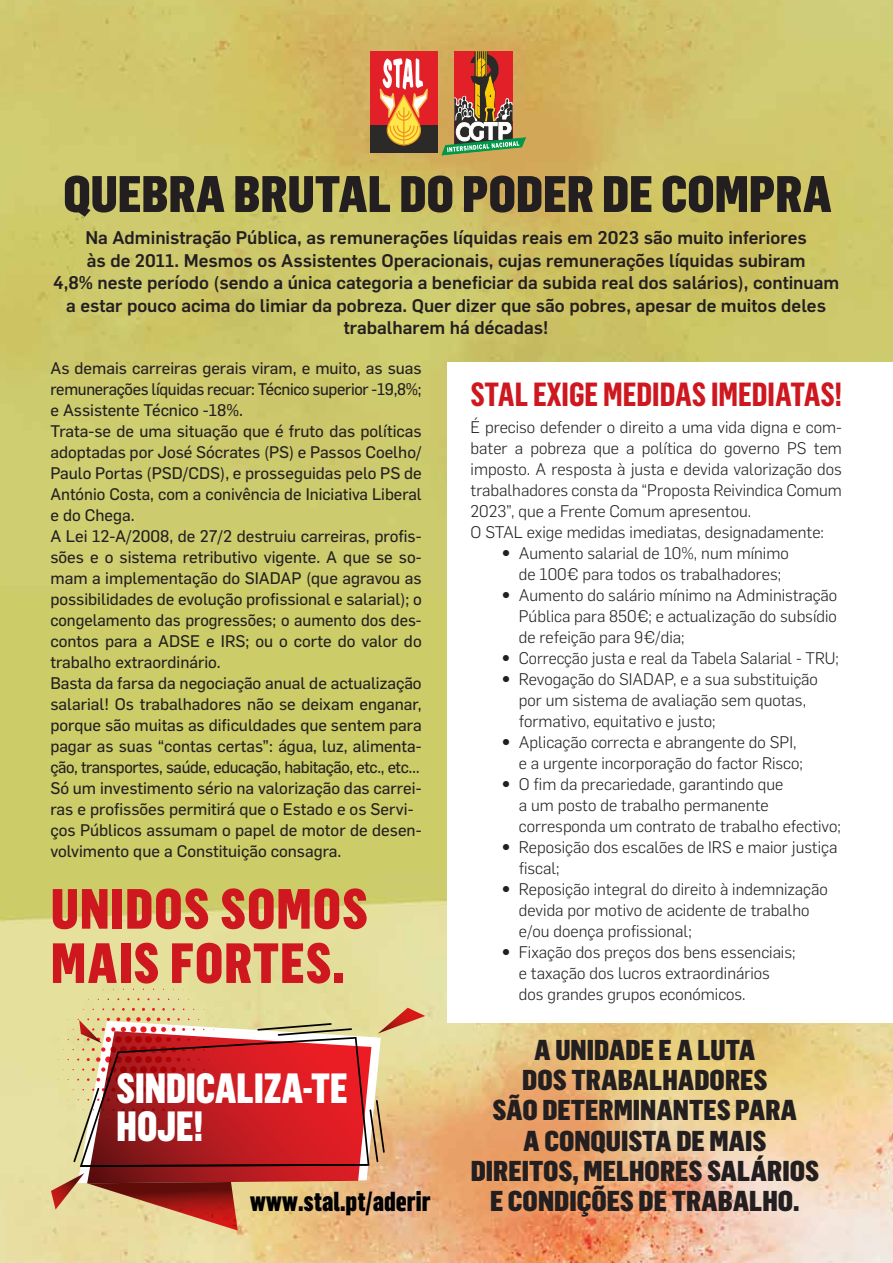
<style>
.page{position:relative;width:893px;height:1263px;background:#fff}
.page>*{position:absolute;margin:0;border:0;box-sizing:border-box;transform-origin:0 0}
.t1{font:900 55.5px/54.3px "Flama Condensed";letter-spacing:.025em;color:#ce171f}
.t2{font:900 50.4px "Flama Condensed";color:#231f20;scale:1.08 1}
.t3{font:900 41.4px/37.7px "Flama Condensed";color:#fff}
.t4{font:700 32.85px "Flama Condensed";color:#ce171f}
.t5{font:900 28.2px/30.3px "Flama Condensed";color:#231f20;text-align:center;scale:1.08 1}
.t6{font:900 27px "Flama Condensed";color:#000}
.t7{font:500 18px/22.5px "Flama";color:#231f20;text-align:center}
.t8{font:16.5px/21px "Flama Basic";color:#231f20}
.t9{font:300 16.5px/21px "Flama";color:#231f20}
.s1{font-weight:900}
</style>
<div class="page">
<img style="left:0;top:0;width:893px;height:1263px">
<div style="left:447px;top:363px;width:446px;height:660px;background:#fff"></div>
<svg style="left:442px;top:0;width:84px;height:155px;background:#b78b53"></svg>
<div style="left:370px;top:51px;width:67px;height:75px;background:#e22027"></div>
<div style="left:370px;top:126px;width:67px;height:27px;background:#2b2a29"></div>
<svg style="left:380px;top:58px;width:48px;height:88px"></svg>
<hr style="left:403px;top:107px;width:1px;height:39px;background:#f29320">
<svg style="left:51px;top:1008px;width:374px;height:222px;background:#cc725a"></svg>
<h2 class="t2" style="left:63px;top:162px;width:713px">QUEBRA BRUTAL DO PODER DE COMPRA</h2>
<p class="t7" style="left:53px;top:225px;width:788px">Na Administração Pública, as remunerações líquidas reais em 2023 são muito inferiores<br>às de 2011. Mesmos os Assistentes Operacionais, cujas remunerações líquidas subiram<br>4,8% neste período (sendo a única categoria a beneficiar da subida real dos salários), continuam a estar pouco acima do limiar da pobreza. Quer dizer que são pobres, apesar de muitos deles trabalharem há décadas!</p>
<p class="t8" style="left:50px;top:357px;width:373px">As demais carreiras gerais viram, e muito, as suas remunerações líquidas recuar: Técnico superior -19,8%; e Assistente Técnico -18%.<br>Trata-se de uma situação que é fruto das políticas adoptadas por José Sócrates (PS) e Passos Coelho/ Paulo Portas (PSD/CDS), e prosseguidas pelo PS de António Costa, com a conivência de Iniciativa Liberal e do Chega.<br>A Lei 12-A/2008, de 27/2 destruiu carreiras, profis&shy;sões e o sistema retributivo vigente. A que se so&shy;mam a implementação do SIADAP (que agravou as possibilidades de evolução profissional e salarial); o congelamento das progressões; o aumento dos des&shy;contos para a ADSE e IRS; ou o corte do valor do trabalho extraordinário.<br>Basta da farsa da negociação anual de actualização salarial! Os trabalhadores não se deixam enganar, porque são muitas as dificuldades que sentem para pagar as suas “contas certas”: água, luz, alimenta&shy;ção, transportes, saúde, educação, habitação, etc., etc… Só um investimento sério na valorização das carrei&shy;ras e profissões permitirá que o Estado e os Servi&shy;ços Públicos assumam o papel de motor de desen&shy;volvimento que a Constituição consagra.</p>
<h3 class="t4" style="left:471px;top:374px;width:373px">STAL EXIGE MEDIDAS IMEDIATAS!</h3>
<p class="t9" style="left:471px;top:416px;width:373px">É preciso defender o direito a uma vida digna e com&shy;bater a pobreza que a política do governo PS tem imposto. A resposta à justa e devida valorização dos trabalhadores consta da “Proposta Reivindica Comum 2023”, que a Frente Comum apresentou.<br>O STAL exige medidas imediatas, designadamente:</p>
<p class="t9" style="left:502px;top:542px;width:288px;text-align:center"><span class="s1">•</span> Aumento salarial de 10%, num mínimo de 100€ para todos os trabalhadores;</p>
<p class="t9" style="left:519px;top:584px;width:320px;text-align:justify;text-indent:-17px"><span class="s1">•</span> Aumento do salário mínimo na Administração Pública para 850€; e actualização do subsídio de refeição para 9€/dia;</p>
<p class="t9" style="left:502px;top:647px;width:338px"><span class="s1">•</span> Correcção justa e real da Tabela Salarial - TRU;</p>
<p class="t9" style="left:519px;top:668px;width:301px;text-indent:-17px"><span class="s1">•</span> Revogação do SIADAP, e a sua substituição por um sistema de avaliação sem quotas, formativo, equitativo e justo;</p>
<p class="t9" style="left:519px;top:731px;width:286px;text-indent:-17px"><span class="s1">•</span> Aplicação correcta e abrangente do SPI, e a urgente incorporação do factor Risco;</p>
<p class="t9" style="left:519px;top:773px;width:324px;text-indent:-17px"><span class="s1">•</span> O fim da precariedade, garantindo que<br>a um posto de trabalho permanente corresponda um contrato de trabalho efectivo;</p>
<p class="t9" style="left:519px;top:836px;width:320px;text-indent:-17px"><span class="s1">•</span> Reposição dos escalões de IRS e maior justiça fiscal;</p>
<p class="t9" style="left:519px;top:878px;width:310px;text-indent:-17px"><span class="s1">•</span> Reposição integral do direito à indemnização devida por motivo de acidente de trabalho e/ou doença profissional;</p>
<p class="t9" style="left:519px;top:941px;width:278px;text-indent:-17px"><span class="s1">•</span> Fixação dos preços dos bens essenciais; e taxação dos lucros extraordinários dos grandes grupos económicos.</p>
<h1 class="t1" style="left:51px;top:880px;width:318px">UNIDOS SOMOS<br>MAIS FORTES.</h1>
<h3 class="t3" style="left:117px;top:1068px;width:233px">SINDICALIZA-TE<br>HOJE!</h3>
<h3 class="t6" style="left:250px;top:1186px;width:182px">www.stal.pt/aderir</h3>
<h3 class="t5" style="left:471px;top:1034px;width:324px">A UNIDADE E A LUTA<br>DOS TRABALHADORES<br>SÃO DETERMINANTES PARA<br>A CONQUISTA DE MAIS<br>DIREITOS, MELHORES SALÁRIOS<br>E CONDIÇÕES DE TRABALHO.</h3>
</div>
